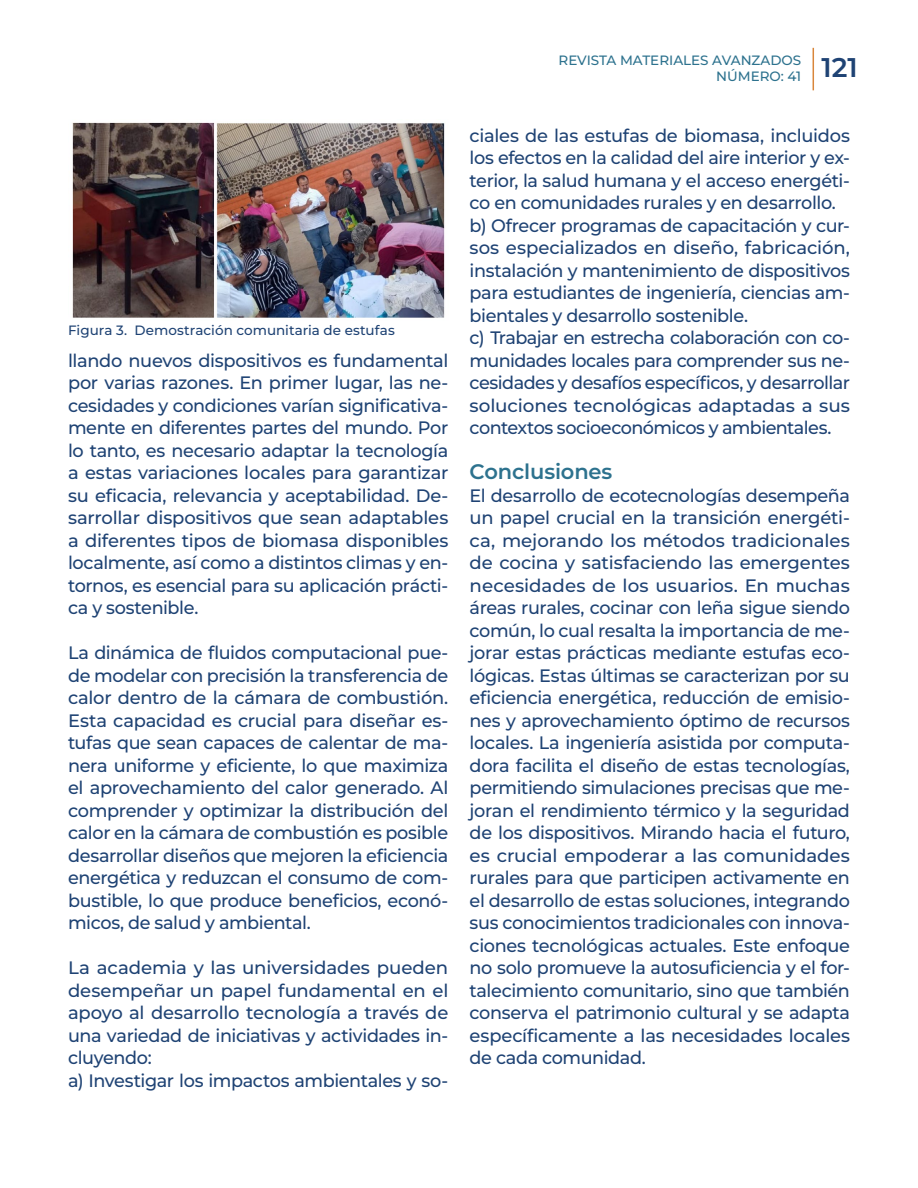
<style>
.page{position:relative;width:918px;height:1188px;background:#fff}
.page>*{position:absolute;margin:0;border:0;box-sizing:border-box;transform-origin:0 0}
.t1{font:600 27px "Montserrat";color:#1f4374}
.t2{font:600 21px "Montserrat";letter-spacing:-.01em;color:#2d728e}
.t3{font:500 18px/22.5px "Montserrat";letter-spacing:-.02em;color:#1f4374;text-align:justify}
.t4{font:500 13.5px "Montserrat";color:#1f4374}
.t5{font:500 13.5px/16.2px "Montserrat";color:#2d728e;text-align:right}
</style>
<div class="page">
<hr style="left:813px;top:48px;width:1px;height:42px;background:#d9863b">
<img style="left:72px;top:122px;width:373px;height:196px">
<p class="t4" style="left:68px;top:321px;width:328px">Figura 3. Demostración comunitaria de estufas</p>
<p class="t3" style="left:68px;top:348px;width:382px">llando nuevos dispositivos es fundamental por varias razones. En primer lugar, las ne&shy;cesidades y condiciones varían significativa&shy;mente en diferentes partes del mundo. Por lo tanto, es necesario adaptar la tecnología a estas variaciones locales para garantizar su eficacia, relevancia y aceptabilidad. De&shy;sarrollar dispositivos que sean adaptables a diferentes tipos de biomasa disponibles localmente, así como a distintos climas y en&shy;tornos, es esencial para su aplicación prácti&shy;ca y sostenible.</p>
<p class="t3" style="left:68px;top:641px;width:382px">La dinámica de fluidos computacional pue&shy;de modelar con precisión la transferencia de calor dentro de la cámara de combustión.<br>Esta capacidad es crucial para diseñar es&shy;tufas que sean capaces de calentar de ma&shy;nera uniforme y eficiente, lo que maximiza el aprovechamiento del calor generado. Al comprender y optimizar la distribución del calor en la cámara de combustión es posible desarrollar diseños que mejoren la eficiencia energética y reduzcan el consumo de com&shy;bustible, lo que produce beneficios, econó&shy;micos, de salud y ambiental.</p>
<p class="t3" style="left:68px;top:956px;width:382px;text-align:left">La academia y las universidades pueden desempeñar un papel fundamental en el apoyo al desarrollo tecnología a través de una variedad de iniciativas y actividades in&shy;cluyendo:<br>a) Investigar los impactos ambientales y so-</p>
<p class="t5" style="left:559px;top:52px;width:244px">REVISTA MATERIALES AVANZADOS<br>NÚMERO: 41</p>
<h1 class="t1" style="left:821px;top:49px;width:38px">121</h1>
<p class="t3" style="left:470px;top:123px;width:382px;text-align:left">ciales de las estufas de biomasa, incluidos los efectos en la calidad del aire interior y ex&shy;terior, la salud humana y el acceso energéti&shy;co en comunidades rurales y en desarrollo. b) Ofrecer programas de capacitación y cur&shy;sos especializados en diseño, fabricación, instalación y mantenimiento de dispositivos para estudiantes de ingeniería, ciencias am&shy;bientales y desarrollo sostenible.<br>c) Trabajar en estrecha colaboración con co&shy;munidades locales para comprender sus ne&shy;cesidades y desafíos específicos, y desarrollar soluciones tecnológicas adaptadas a sus contextos socioeconómicos y ambientales.</p>
<p class="t2" style="left:470px;top:458px;width:144px">Conclusiones</p>
<p class="t3" style="left:470px;top:483px;width:382px">El desarrollo de ecotecnologías desempeña un papel crucial en la transición energéti&shy;ca, mejorando los métodos tradicionales de cocina y satisfaciendo las emergentes necesidades de los usuarios. En muchas áreas rurales, cocinar con leña sigue siendo común, lo cual resalta la importancia de me&shy;jorar estas prácticas mediante estufas eco&shy;lógicas. Estas últimas se caracterizan por su eficiencia energética, reducción de emisio&shy;nes y aprovechamiento óptimo de recursos locales. La ingeniería asistida por computa&shy;dora facilita el diseño de estas tecnologías, permitiendo simulaciones precisas que me&shy;joran el rendimiento térmico y la seguridad de los dispositivos. Mirando hacia el futuro, es crucial empoderar a las comunidades rurales para que participen activamente en el desarrollo de estas soluciones, integrando sus conocimientos tradicionales con innova&shy;ciones tecnológicas actuales. Este enfoque no solo promueve la autosuficiencia y el for&shy;talecimiento comunitario, sino que también conserva el patrimonio cultural y se adapta específicamente a las necesidades locales de cada comunidad.</p>
</div>
